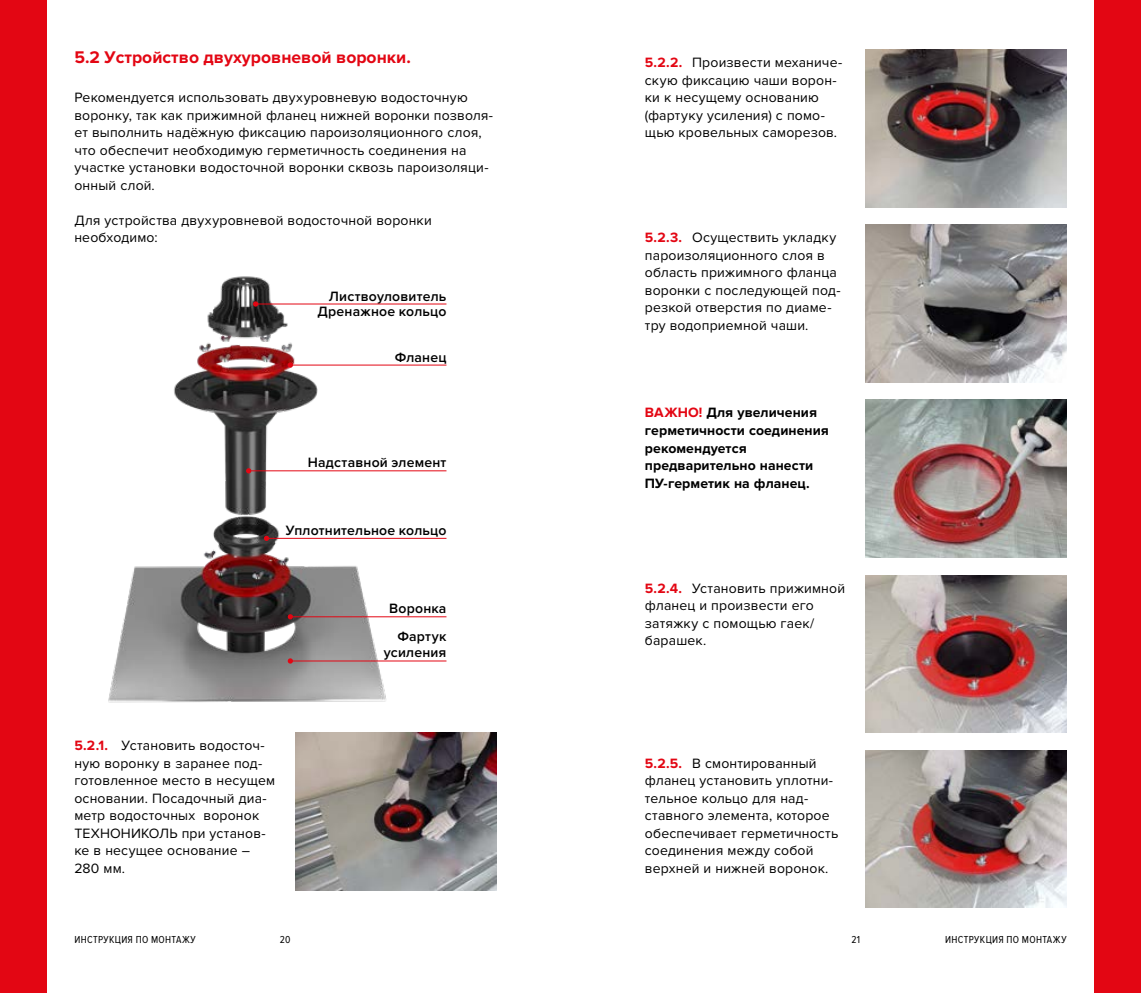
<style>
.page{position:relative;width:1141px;height:993px;background:#fff}
.page>*{position:absolute;margin:0;border:0;box-sizing:border-box;transform-origin:0 0}
.t1{font:700 17.5px "Proxima Nova";color:#e30613}
.t2{font:14px/17.5px "Proxima Nova";letter-spacing:.01em;color:#000}
.t3{font:700 14px/17.5px "Proxima Nova";letter-spacing:.005em;color:#000}
.t4{font:600 14px/15.8px "Proxima Nova";letter-spacing:.015em;color:#000;text-align:right}
.t5{font:10.5px "Proxima Nova Cond";letter-spacing:.03em;color:#000}
.s1{font-weight:700;color:#e30613}
.s2{color:#e30613}
</style>
<div class="page">
<div style="left:1094px;top:0;width:47px;height:992px;background:#e30613"></div>
<div style="left:0;top:0;width:47px;height:992px;background:#e30613"></div>
<img style="left:866px;top:50px;width:201px;height:157px">
<img style="left:866px;top:225px;width:201px;height:157px">
<img style="left:866px;top:400px;width:201px;height:157px">
<img style="left:866px;top:575px;width:201px;height:157px">
<img style="left:866px;top:750px;width:201px;height:157px">
<img style="left:108px;top:276px;width:316px;height:427px">
<hr style="left:256px;top:303px;width:190px;height:1px;background:#e30613">
<svg style="left:253px;top:301px;width:5px;height:5px"></svg>
<hr style="left:290px;top:364px;width:156px;height:1px;background:#e30613">
<svg style="left:288px;top:362px;width:5px;height:5px"></svg>
<hr style="left:249px;top:470px;width:197px;height:1px;background:#e30613">
<svg style="left:246px;top:468px;width:5px;height:5px"></svg>
<hr style="left:267px;top:537px;width:179px;height:1px;background:#e30613">
<svg style="left:264px;top:535px;width:5px;height:6px"></svg>
<hr style="left:290px;top:616px;width:156px;height:1px;background:#e30613">
<svg style="left:288px;top:614px;width:5px;height:5px"></svg>
<hr style="left:290px;top:660px;width:156px;height:1px;background:#e30613">
<svg style="left:288px;top:658px;width:5px;height:5px"></svg>
<img style="left:295px;top:732px;width:201px;height:158px">
<p class="t1" style="left:74px;top:48px;width:338px">5.2 Устройство двухуровневой воронки.</p>
<p class="t2" style="left:74px;top:89px;width:420px">Рекомендуется использовать двухуровневую водосточную воронку, так как прижимной фланец нижней воронки позволя&shy;ет выполнить надёжную фиксацию пароизоляционного слоя, что обеспечит необходимую герметичность соединения на участке установки водосточной воронки сквозь пароизоляци&shy;онный слой.</p>
<p class="t2" style="left:74px;top:211px;width:359px">Для устройства двухуровневой водосточной воронки необходимо:</p>
<p class="t4" style="left:318px;top:288px;width:130px">Листвоуловитель<br>Дренажное кольцо</p>
<p class="t4" style="left:395px;top:349px;width:53px">Фланец</p>
<p class="t4" style="left:308px;top:455px;width:140px">Надставной элемент</p>
<p class="t4" style="left:286px;top:522px;width:162px">Уплотнительное кольцо</p>
<p class="t2" style="left:74px;top:736px;width:202px"><span class="s1">5.2.1.</span> Установить водосточ&shy;ную воронку в заранее под&shy;готовленное место в несущем основании. Посадочный диа&shy;метр водосточных воронок<br>ТЕХНОНИКОЛЬ при установ&shy;ке в несущее основание –<br>280 мм.</p>
<p class="t4" style="left:389px;top:595px;width:59px;line-height:27.8px;text-align:center">Воронка<br>Фартук</p>
<p class="t4" style="left:384px;top:644px;width:64px">усиления</p>
<p class="t2" style="left:645px;top:54px;width:199px"><span class="s1">5.2.2.</span> Произвести механиче&shy;скую фиксацию чаши ворон&shy;ки к несущему основанию (фартуку усиления) с помо&shy;щью кровельных саморезов.</p>
<p class="t2" style="left:645px;top:229px;width:197px"><span class="s1">5.2.3.</span> Осуществить укладку пароизоляционного слоя в область прижимного фланца воронки с последующей под&shy;резкой отверстия по диаме&shy;тру водоприемной чаши.</p>
<p class="t3" style="left:645px;top:404px;width:185px"><span class="s2">ВАЖНО!</span> Для увеличения герметичности соединения рекомендуется предварительно нанести<br>ПУ-герметик на фланец.</p>
<p class="t2" style="left:645px;top:579px;width:202px"><span class="s1">5.2.4.</span> Установить прижимной фланец и произвести его затяжку с помощью гаек/ барашек.</p>
<p class="t2" style="left:645px;top:754px;width:195px"><span class="s1">5.2.5.</span> В смонтированный фланец установить уплотни&shy;тельное кольцо для над&shy;ставного элемента, которое обеспечивает герметичность соединения между собой верхней и нижней воронок.</p>
<p class="t5" style="left:74px;top:933px;width:123px">ИНСТРУКЦИЯ ПО МОНТАЖУ</p>
<p class="t5" style="left:280px;top:933px;width:12px">20</p>
<p class="t5" style="left:851px;top:933px;width:10px">21</p>
<p class="t5" style="left:945px;top:933px;width:123px">ИНСТРУКЦИЯ ПО МОНТАЖУ</p>
</div>
